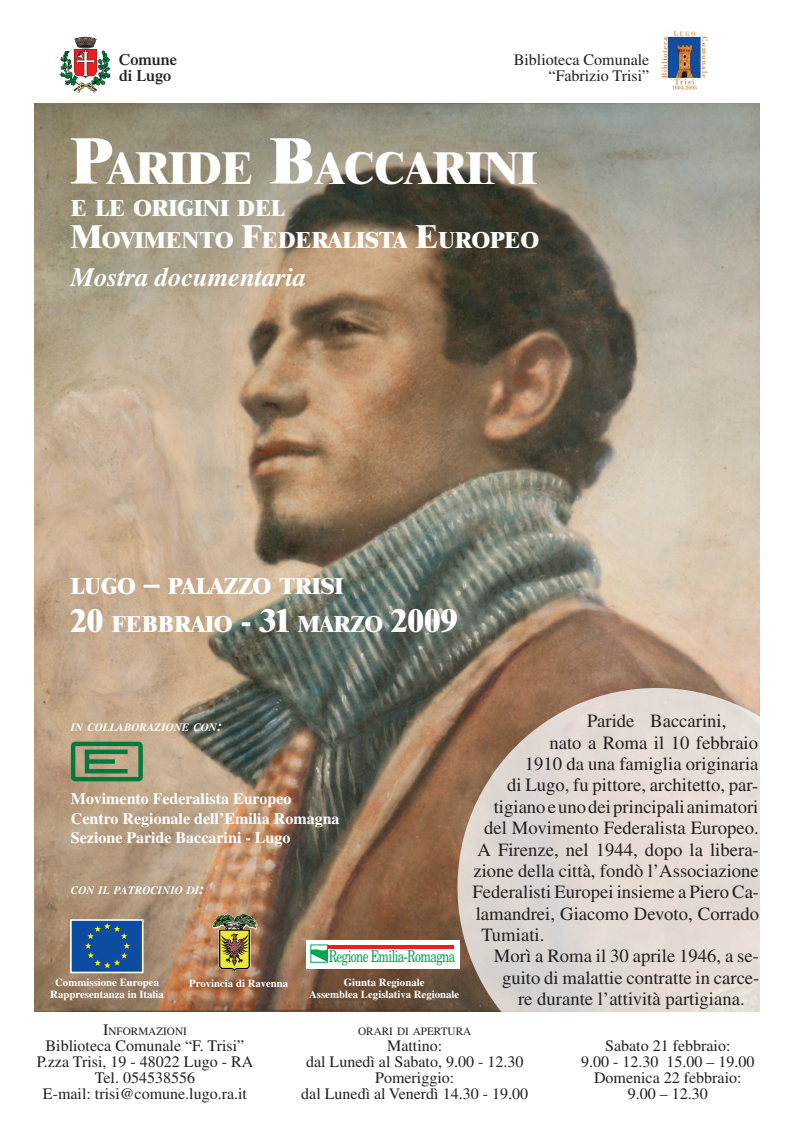
<style>
.page{position:relative;width:794px;height:1134px;background:#fff}
.page>*{position:absolute;margin:0;border:0;box-sizing:border-box;transform-origin:0 0}
.t1{font:800 44.52px "Times";color:#fff}
.t2{font:italic 700 26.4px "Times";color:#fff}
.t3{font:800 22.4px/32px "Times";color:#fff}
.t4{font:18.68px "Times";color:#231f20}
.t5{font:16.2px "New Century Schlbk";letter-spacing:-.05em;color:#00a54f;scale:.73 1}
.t6{font:16px/16px "Times";color:#231f20;text-align:center}
.t7{font:700 16px/19.2px "Times";color:#fff}
.t8{font:600 16px/16px "Times";color:#231f20}
.t9{font:italic 700 11.2px "Times";color:#fff}
.t10{font:11.2px "Times";color:#231f20}
.t11{font:700 10.8px/11.2px "Times";color:#fff;text-align:center}
.s1{font-size:63.6px}
.s2{font-size:32px}
.s3{font-size:16px}
</style>
<div class="page">
<img style="left:34px;top:104px;width:725px;height:907px">
<svg style="left:457px;top:688px;width:303px;height:324px;fill:#e2d9d3"></svg>
<img style="left:662px;top:30px;width:46px;height:60px">
<img style="left:93px;top:50px;width:17px;height:37px">
<svg style="left:71px;top:742px;width:72px;height:39px"></svg>
<div style="left:71px;top:920px;width:72px;height:52px;background:#0d4da1"></div>
<svg style="left:85px;top:923px;width:45px;height:45px"></svg>
<div style="left:70px;top:919px;width:73px;height:54px;border:2px solid #fff"></div>
<div style="left:306px;top:940px;width:153px;height:29px;background:#fff"></div>
<div style="left:310px;top:944px;width:18px;height:18px;border:1px solid #00a54f"></div>
<hr style="left:329px;top:945px;width:125px;height:3px;background:#ee1d23">
<svg style="left:311px;top:949px;width:16px;height:13px"></svg>
<img style="left:218px;top:915px;width:40px;height:57px">
<p class="t8" style="left:119px;top:51px;width:59px">Comune di Lugo</p>
<p class="t6" style="left:514px;top:51px;width:137px;text-align:right">Biblioteca Comunale “Fabrizio Trisi”</p>
<h1 class="t1" style="left:71px;top:140px;width:468px"><span class="s1">P</span>ARIDE <span class="s1">B</span>ACCARINI</h1>
<p class="t3" style="left:71px;top:191px;width:469px">E LE ORIGINI DEL<br><span class="s2">M</span>OVIMENTO <span class="s2">F</span>EDERALISTA <span class="s2">E</span>UROPEO</p>
<h2 class="t2" style="left:71px;top:262px;width:237px">Mostra documentaria</h2>
<p class="t3" style="left:71px;top:566px;width:388px;line-height:38.4px">LUGO <span class="s2">–</span> PALAZZO TRISI<br><span class="s2">20</span> FEBBRAIO <span class="s2">- 31</span> MARZO <span class="s2">2009</span></p>
<p class="t9" style="left:71px;top:720px;width:153px">IN COLLABORAZIONE CON<span class="s3">:</span></p>
<p class="t7" style="left:71px;top:789px;width:270px">Movimento Federalista Europeo<br>Centro Regionale dell’Emilia Romagna<br>Sezione Paride Baccarini - Lugo</p>
<p class="t9" style="left:71px;top:883px;width:135px">CON IL PATROCINIO DI<span class="s3">:</span></p>
<p class="t11" style="left:50px;top:977px;width:115px">Commissione Europea<br>Rappresentanza in Italia</p>
<p class="t11" style="left:189px;top:977px;width:100px">Provincia di Ravenna</p>
<p class="t5" style="left:329px;top:947px;width:175px">Regione Emilia-Romagna</p>
<p class="t11" style="left:309px;top:976px;width:152px;line-height:12px">Giunta Regionale<br>Assemblea Legislativa Regionale</p>
<p class="t4" style="left:587px;top:711px;width:141px">Paride Baccarini,</p>
<p class="t4" style="left:549px;top:732px;width:210px">nato a Roma il 10 febbraio</p>
<p class="t4" style="left:525px;top:753px;width:235px">1910 da una famiglia originaria</p>
<p class="t4" style="left:507px;top:775px;width:253px">di Lugo, fu pittore, architetto, par-</p>
<p class="t4" style="left:494px;top:796px;width:266px">tigiano e uno dei principali animatori</p>
<p class="t4" style="left:484px;top:817px;width:276px">del Movimento Federalista Europeo.</p>
<p class="t4" style="left:477px;top:839px;width:283px">A Firenze, nel 1944, dopo la libera-</p>
<p class="t4" style="left:473px;top:860px;width:287px">zione della città, fondò l’Associazione</p>
<p class="t4" style="left:472px;top:881px;width:288px">Federalisti Europei insieme a Piero Ca-</p>
<p class="t4" style="left:476px;top:903px;width:285px">lamandrei, Giacomo Devoto, Corrado</p>
<p class="t4" style="left:481px;top:924px;width:64px">Tumiati.</p>
<p class="t4" style="left:494px;top:945px;width:267px">Morì a Roma il 30 aprile 1946, a se-</p>
<p class="t4" style="left:502px;top:967px;width:259px">guito di malattie contratte in carce-</p>
<p class="t4" style="left:518px;top:988px;width:228px">re durante l’attività partigiana.</p>
<p class="t10" style="left:103px;top:1025px;width:85px"><span class="s3">I</span>NFORMAZIONI</p>
<p class="t6" style="left:37px;top:1038px;width:218px">Biblioteca Comunale “F. Trisi”<br>P.zza Trisi, 19 - 48022 Lugo - RA<br>Tel. 054538556<br>E-mail: trisi@comune.lugo.ra.it</p>
<p class="t10" style="left:358px;top:1025px;width:115px">ORARI DI APERTURA</p>
<p class="t6" style="left:301px;top:1038px;width:228px">Mattino:<br>dal Lunedì al Sabato, 9.00 - 12.30<br>Pomeriggio:<br>dal Lunedì al Venerdì 14.30 - 19.00</p>
<p class="t6" style="left:581px;top:1038px;width:175px">Sabato 21 febbraio:<br>9.00 - 12.30 15.00 – 19.00<br>Domenica 22 febbraio:<br>9.00 – 12.30</p>
</div>
